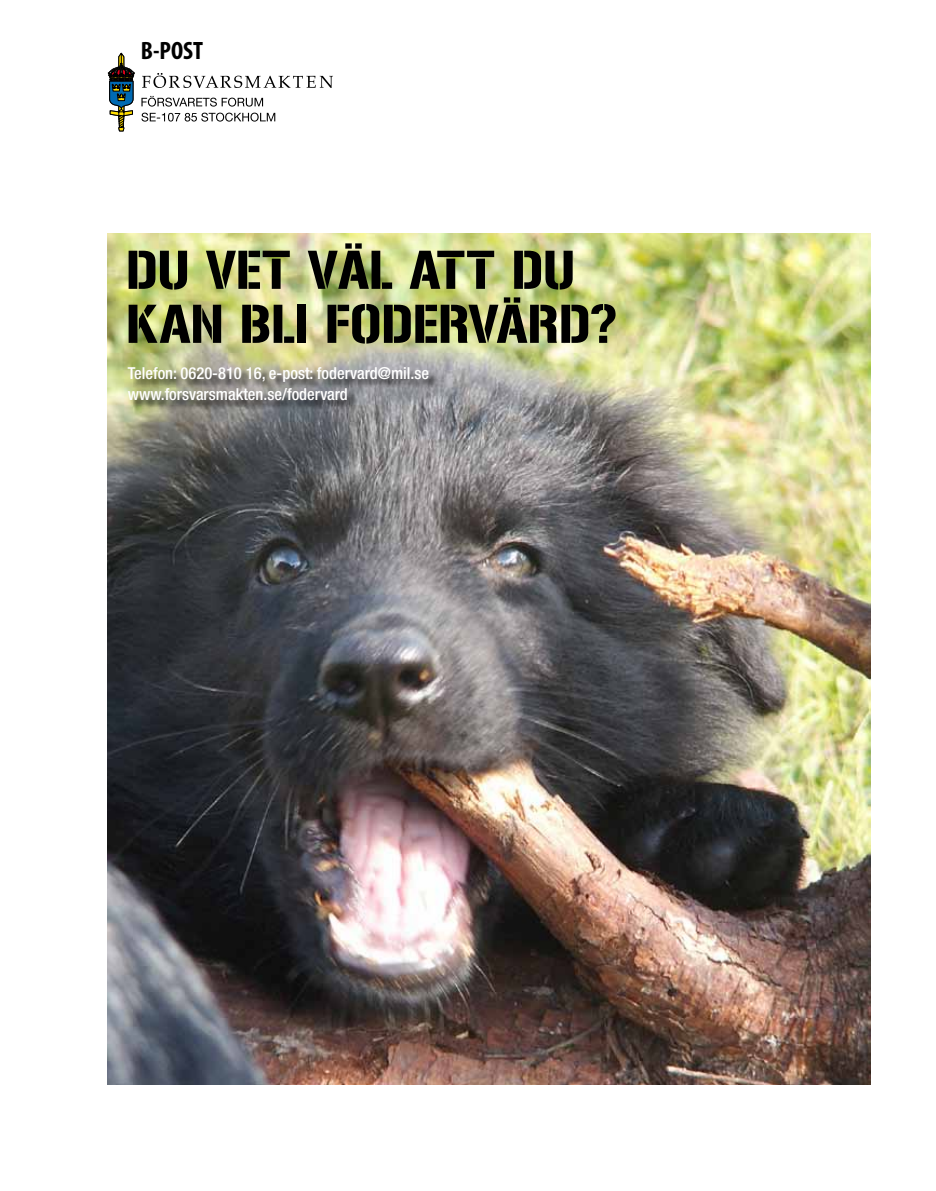
<style>
.page{position:relative;width:936px;height:1191px;background:#fff}
.page>*{position:absolute;margin:0;border:0;box-sizing:border-box;transform-origin:0 0}
.t1{font:54px/54px "Gunplay";color:#000}
.t2{font:700 condensed 25.2px "Myriad Pro";color:#000}
.t3{font:500 condensed 16.5px/21px "Helvetica Neue";color:#fff}
</style>
<div class="page">
<img style="left:108px;top:234px;width:762px;height:850px">
<svg style="left:142px;top:73px;width:191px;height:15px"></svg>
<svg style="left:108px;top:53px;width:27px;height:78px"></svg>
<svg style="left:141px;top:96px;width:122px;height:11px"></svg>
<svg style="left:141px;top:113px;width:134px;height:9px"></svg>
<div style="left:129px;top:368px;width:309px;height:42px;background:#000;opacity:.75"></div>
<h2 class="t2" style="left:141px;top:35px;width:64px">B-POST</h2>
<h1 class="t1" style="left:126px;top:238px;width:492px">DU VET VÄL ATT DU<br>KAN BLI FODERVÄRD?</h1>
<p class="t3" style="left:128px;top:362px;width:303px">Telefon: 0620-810 16, e-post: fodervard@mil.se www.forsvarsmakten.se/fodervard</p>
</div>
